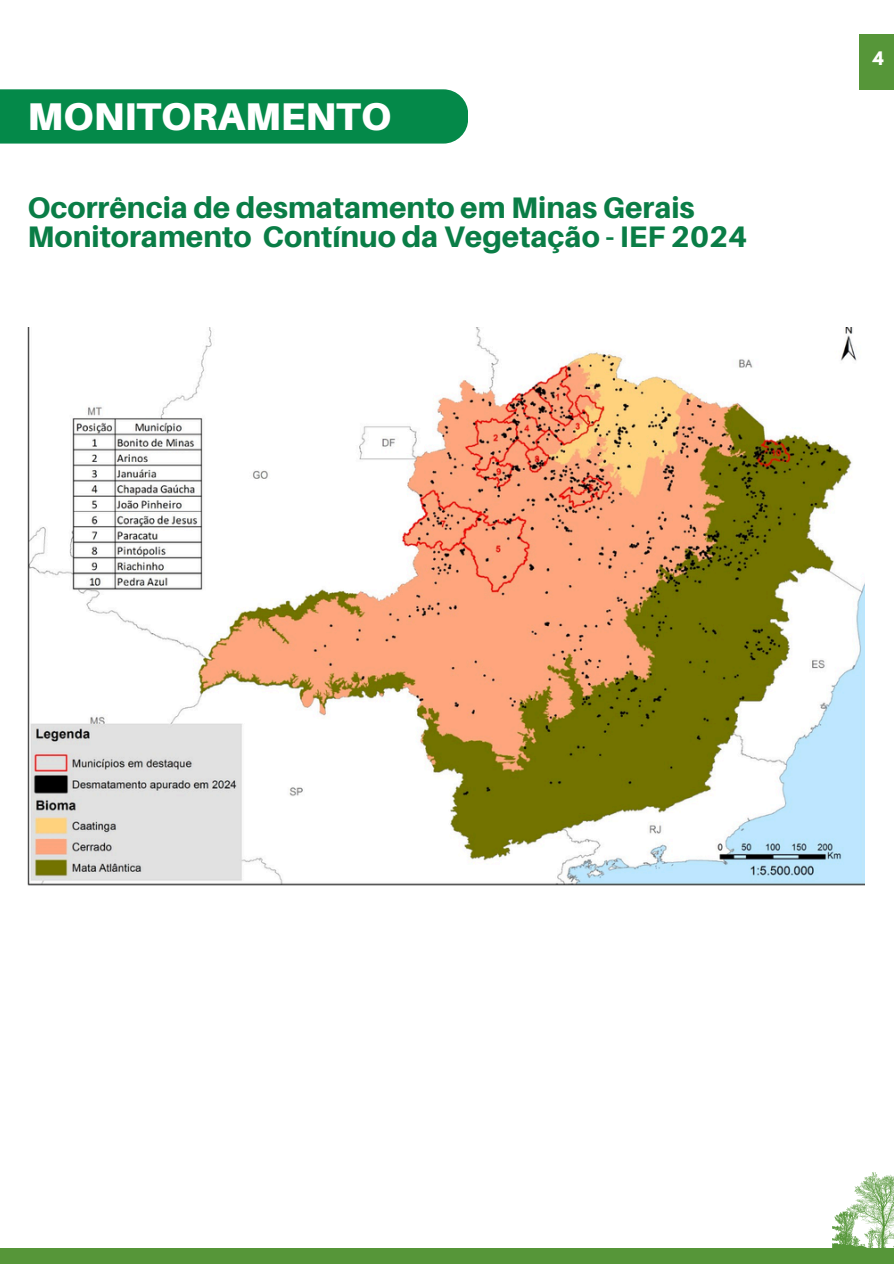
<style>
.page{position:relative;width:894px;height:1264px;background:#fff}
.page>*{position:absolute;margin:0;border:0;box-sizing:border-box;transform-origin:0 0}
.t1{font:900 38.7px "Aileron";color:#fff}
.t2{font:800 29.7px/28.2px "Aileron";color:#0a7d46}
.t3{font:700 16.5px "League Spartan";color:#fff}
</style>
<div class="page">
<div style="left:0;top:1248px;width:893px;height:15px;background:#569639"></div>
<svg style="left:832px;top:1172px;width:62px;height:89px"></svg>
<div style="left:0;top:89px;width:468px;height:55px;background:#048949"></div>
<img style="left:28px;top:327px;width:835px;height:559px">
<div style="left:859px;top:34px;width:34px;height:55px;background:#569639"></div>
<p class="t1" style="left:28px;top:92px;width:365px">MONITORAMENTO</p>
<p class="t2" style="left:28px;top:193px;width:721px">Ocorrência de desmatamento em Minas Gerais<br>Monitoramento Contínuo da Vegetação - IEF 2024</p>
<p class="t3" style="left:872px;top:51px;width:12px">4</p>
</div>
